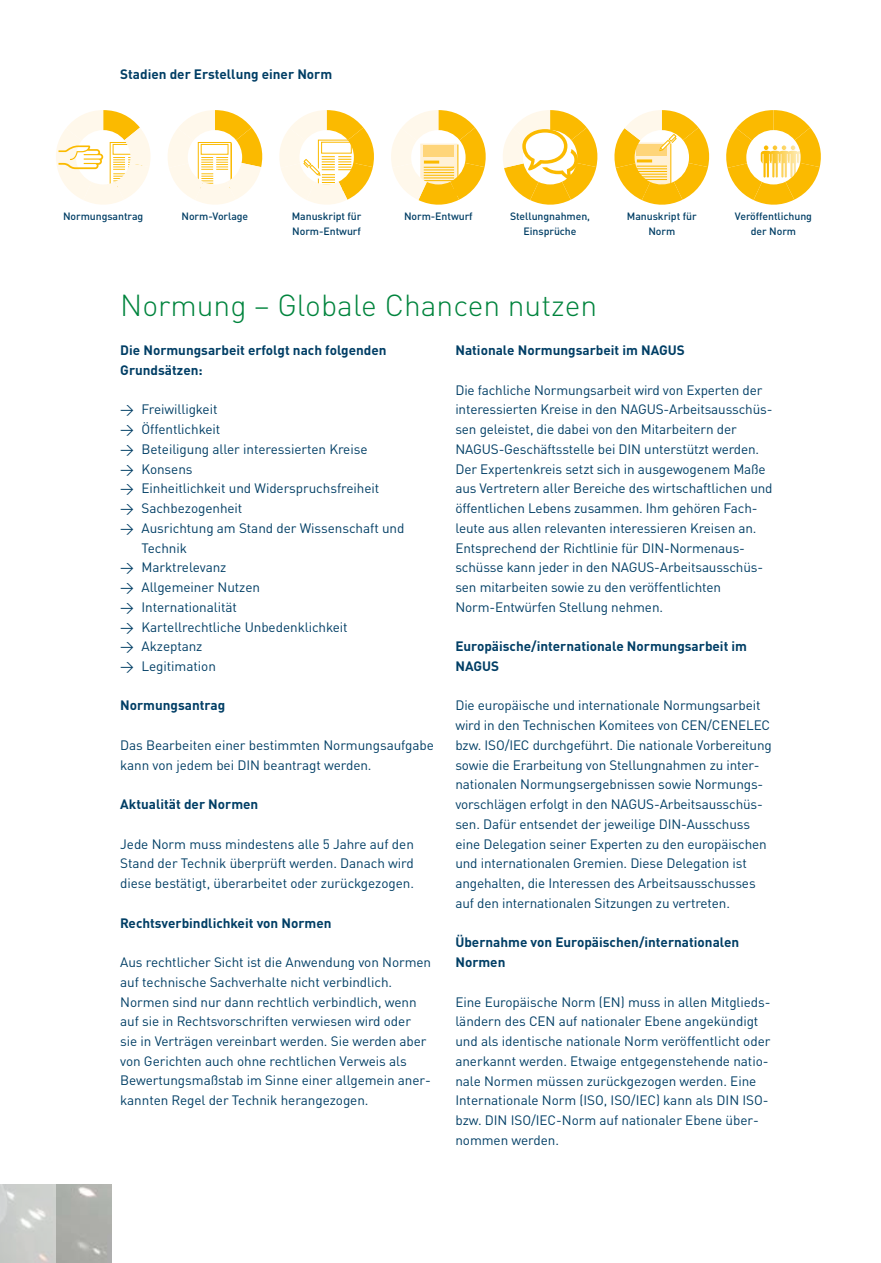
<style>
.page{position:relative;width:881px;height:1263px;background:#fff}
.page>*{position:absolute;margin:0;border:0;box-sizing:border-box;transform-origin:0 0}
.t1{font:300 30px "DINOT";color:#00843d}
.t2{font:13.5px/19.8px "DINOT";letter-spacing:-.01em;color:#003e65}
.t3{font:700 13.5px/19.8px "DINOT";color:#003e65}
.t4{font:500 10.5px/15px "DINOT";letter-spacing:-.005em;color:#003e65;text-align:center}
</style>
<div class="page">
<img style="left:56px;top:1184px;width:56px;height:79px">
<svg style="left:0;top:1184px;width:56px;height:79px;background:#ced0cd"></svg>
<hr style="left:0;top:0;width:1px;height:79px;background:#a8c8a9">
<svg style="left:391px;top:110px;width:95px;height:95px"></svg>
<svg style="left:279px;top:110px;width:95px;height:95px"></svg>
<svg style="left:168px;top:110px;width:95px;height:95px"></svg>
<svg style="left:614px;top:110px;width:96px;height:95px"></svg>
<svg style="left:726px;top:110px;width:95px;height:95px"></svg>
<svg style="left:56px;top:110px;width:95px;height:95px"></svg>
<svg style="left:503px;top:110px;width:95px;height:95px"></svg>
<p class="t3" style="left:120px;top:64px;width:213px">Stadien der Erstellung einer Norm</p>
<p class="t4" style="left:63px;top:208px;width:82px">Normungsantrag</p>
<p class="t4" style="left:181px;top:208px;width:68px">Norm-Vorlage</p>
<p class="t4" style="left:292px;top:208px;width:71px;text-align:left">Manuskript für<br>Norm-Entwurf</p>
<p class="t4" style="left:404px;top:208px;width:70px">Norm-Entwurf</p>
<p class="t4" style="left:510px;top:208px;width:82px">Stellungnahmen,<br>Einsprüche</p>
<p class="t4" style="left:626px;top:208px;width:71px">Manuskript für<br>Norm</p>
<p class="t4" style="left:734px;top:208px;width:79px">Veröffentlichung der Norm</p>
<h1 class="t1" style="left:120px;top:286px;width:478px">Normung – Globale Chancen nutzen</h1>
<p class="t3" style="left:455px;top:340px;width:231px">Nationale Normungsarbeit im NAGUS</p>
<p class="t2" style="left:455px;top:380px;width:318px">Die fachliche Normungsarbeit wird von Experten der interessierten Kreise in den NAGUS-Arbeitsausschüs&shy;sen geleistet, die dabei von den Mitarbeitern der NAGUS-Geschäftsstelle bei DIN unterstützt werden.<br>Der Expertenkreis setzt sich in ausgewogenem Maße aus Vertretern aller Bereiche des wirtschaftlichen und öffentlichen Lebens zusammen. Ihm gehören Fach&shy;leute aus allen relevanten interessieren Kreisen an.<br>Entsprechend der Richtlinie für DIN-Normenaus&shy;schüsse kann jeder in den NAGUS-Arbeitsausschüs&shy;sen mitarbeiten sowie zu den veröffentlichten Norm-Entwürfen Stellung nehmen.</p>
<p class="t3" style="left:455px;top:636px;width:293px">Europäische/internationale Normungsarbeit im<br>NAGUS</p>
<p class="t2" style="left:455px;top:695px;width:318px">Die europäische und internationale Normungsarbeit wird in den Technischen Komitees von CEN/CENELEC bzw. ISO/IEC durchgeführt. Die nationale Vorbereitung sowie die Erarbeitung von Stellungnahmen zu inter&shy;nationalen Normungsergebnissen sowie Normungs&shy;vorschlägen erfolgt in den NAGUS-Arbeitsausschüs&shy;sen. Dafür entsendet der jeweilige DIN-Ausschuss eine Delegation seiner Experten zu den europäischen und internationalen Gremien. Diese Delegation ist angehalten, die Interessen des Arbeitsausschusses auf den internationalen Sitzungen zu vertreten.</p>
<p class="t3" style="left:455px;top:932px;width:285px">Übernahme von Europäischen/internationalen<br>Normen</p>
<p class="t2" style="left:455px;top:991px;width:316px">Eine Europäische Norm (EN) muss in allen Mitglieds&shy;ländern des CEN auf nationaler Ebene angekündigt und als identische nationale Norm veröffentlicht oder anerkannt werden. Etwaige entgegenstehende natio&shy;nale Normen müssen zurückgezogen werden. Eine Internationale Norm (ISO, ISO/IEC) kann als DIN ISO&shy;bzw. DIN ISO/IEC-Norm auf nationaler Ebene über&shy;nommen werden.</p>
<p class="t3" style="left:120px;top:340px;width:268px">Die Normungsarbeit erfolgt nach folgenden<br>Grundsätzen:</p>
<p class="t2" style="left:120px;top:399px;width:99px">→ Freiwilligkeit</p>
<p class="t2" style="left:120px;top:419px;width:101px">→ Öffentlichkeit</p>
<p class="t2" style="left:120px;top:439px;width:249px">→ Beteiligung aller interessierten Kreise</p>
<p class="t2" style="left:120px;top:459px;width:74px">→ Konsens</p>
<p class="t2" style="left:120px;top:478px;width:260px">→ Einheitlichkeit und Widerspruchsfreiheit</p>
<p class="t2" style="left:120px;top:498px;width:124px">→ Sachbezogenheit</p>
<p class="t2" style="left:141px;top:518px;width:264px;text-indent:-21px">→ Ausrichtung am Stand der Wissenschaft und<br>Technik</p>
<p class="t2" style="left:120px;top:557px;width:108px">→ Marktrelevanz</p>
<p class="t2" style="left:120px;top:577px;width:141px">→ Allgemeiner Nutzen</p>
<p class="t2" style="left:120px;top:597px;width:118px">→ Internationalität</p>
<p class="t2" style="left:120px;top:616px;width:229px">→ Kartellrechtliche Unbedenklichkeit</p>
<p class="t2" style="left:120px;top:636px;width:84px">→ Akzeptanz</p>
<p class="t2" style="left:120px;top:656px;width:97px">→ Legitimation</p>
<p class="t3" style="left:120px;top:695px;width:107px">Normungsantrag</p>
<p class="t2" style="left:120px;top:735px;width:315px">Das Bearbeiten einer bestimmten Normungsaufgabe kann von jedem bei DIN beantragt werden.</p>
<p class="t3" style="left:120px;top:794px;width:140px">Aktualität der Normen</p>
<p class="t2" style="left:120px;top:834px;width:295px;text-align:justify">Jede Norm muss mindestens alle 5 Jahre auf den Stand der Technik überprüft werden. Danach wird diese bestätigt, überarbeitet oder zurückgezogen.</p>
<p class="t3" style="left:120px;top:912px;width:213px">Rechtsverbindlichkeit von Normen</p>
<p class="t2" style="left:120px;top:952px;width:312px">Aus rechtlicher Sicht ist die Anwendung von Normen auf technische Sachverhalte nicht verbindlich.<br>Normen sind nur dann rechtlich verbindlich, wenn auf sie in Rechtsvorschriften verwiesen wird oder sie in Verträgen vereinbart werden. Sie werden aber von Gerichten auch ohne rechtlichen Verweis als Bewertungsmaßstab im Sinne einer allgemein aner&shy;kannten Regel der Technik herangezogen.</p>
</div>
